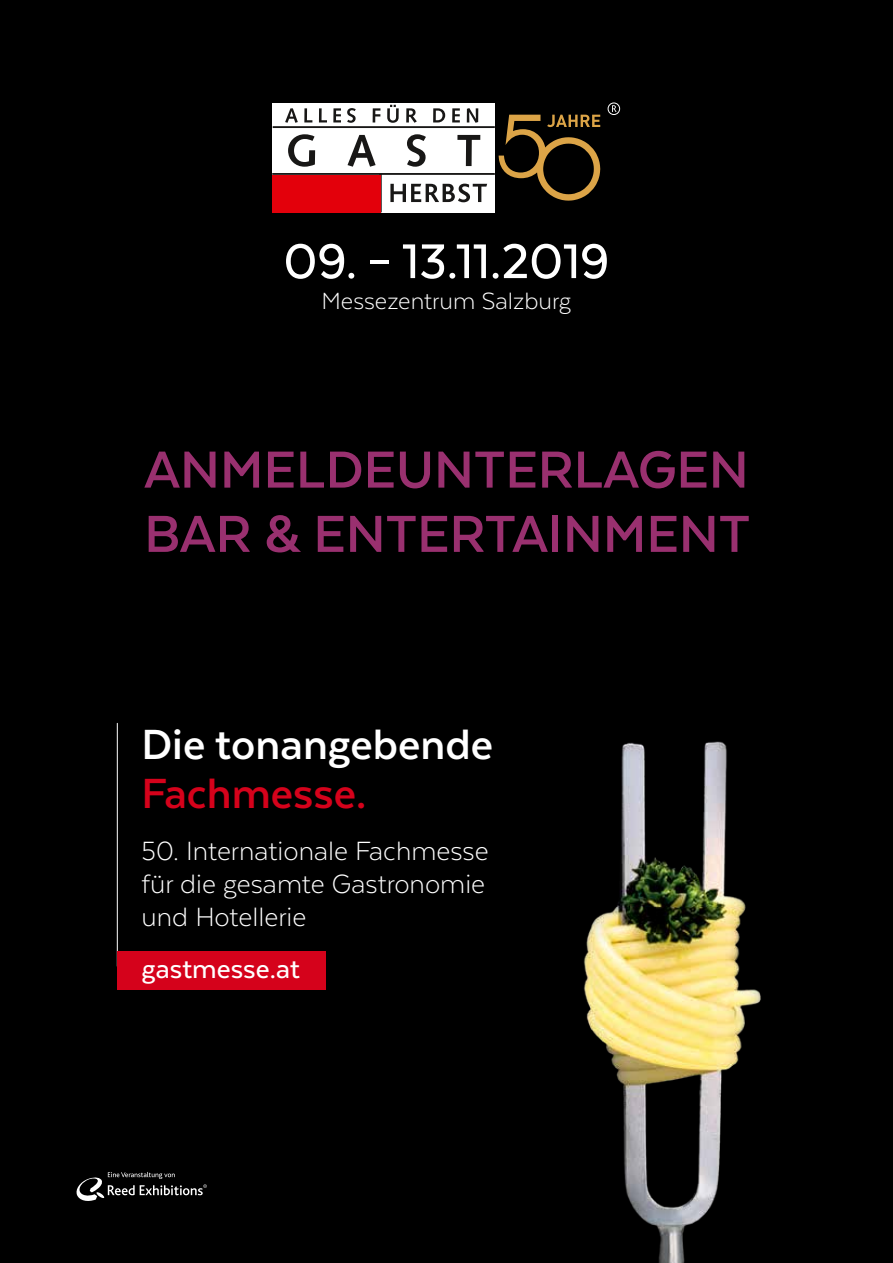
<style>
.page{position:relative;width:893px;height:1263px;background:#000}
.page>*{position:absolute;margin:0;border:0;box-sizing:border-box;transform-origin:0 0}
.t1{font:700 60px/64.2px "Texta";color:#99306f}
.t2{font:500 56.1px "Texta";color:#fff}
.t3{font:700 48.6px "Texta";color:#fff}
.t4{font:700 48.6px "Texta";color:#d5021b}
.t5{font:300 30.45px/33.5px "Texta";color:#fff;text-align:justify}
.t6{font:500 30.45px "Texta";color:#fff}
.t7{font:300 27px "Texta";color:#fff}
</style>
<div class="page">
<img style="left:583px;top:741px;width:178px;height:522px">
<svg style="left:77px;top:1172px;width:130px;height:29px"></svg>
<hr style="left:117px;top:723px;width:1px;height:243px;background:#fff">
<div style="left:117px;top:951px;width:209px;height:39px;background:#d5021b"></div>
<div style="left:272px;top:103px;width:223px;height:109px;background:#fff"></div>
<svg style="left:285px;top:108px;width:13px;height:15px"></svg>
<svg style="left:304px;top:108px;width:8px;height:14px"></svg>
<svg style="left:319px;top:108px;width:8px;height:14px"></svg>
<svg style="left:333px;top:108px;width:8px;height:14px"></svg>
<svg style="left:347px;top:108px;width:9px;height:15px"></svg>
<svg style="left:373px;top:108px;width:7px;height:14px"></svg>
<svg style="left:387px;top:105px;width:12px;height:18px"></svg>
<svg style="left:406px;top:108px;width:11px;height:15px"></svg>
<svg style="left:433px;top:108px;width:12px;height:14px"></svg>
<svg style="left:452px;top:108px;width:8px;height:14px"></svg>
<svg style="left:467px;top:108px;width:11px;height:15px"></svg>
<svg style="left:288px;top:134px;width:27px;height:33px"></svg>
<svg style="left:348px;top:135px;width:28px;height:32px"></svg>
<svg style="left:407px;top:134px;width:19px;height:33px"></svg>
<svg style="left:457px;top:135px;width:23px;height:31px"></svg>
<hr style="left:273px;top:126px;width:222px;height:2px;background:#181716">
<hr style="left:272px;top:173px;width:223px;height:2px;background:#181716">
<hr style="left:380px;top:174px;width:2px;height:38px;background:#181716">
<svg style="left:390px;top:184px;width:97px;height:18px"></svg>
<div style="left:608px;top:103px;width:12px;height:12px;border:1px solid #fff;border-radius:50%"></div>
<svg style="left:612px;top:105px;width:5px;height:7px"></svg>
<svg style="left:499px;top:115px;width:101px;height:86px"></svg>
<div style="left:272px;top:175px;width:108px;height:37px;background:#e3000b"></div>
<h2 class="t2" style="left:283px;top:232px;width:327px">09. – 13.11.2019</h2>
<p class="t7" style="left:322px;top:287px;width:251px">Messezentrum Salzburg</p>
<h1 class="t1" style="left:144px;top:437px;width:607px">ANMELDEUNTERLAGEN<br>BAR &amp; ENTERTAINMENT</h1>
<h3 class="t3" style="left:142px;top:720px;width:353px">Die tonangebende</h3>
<h3 class="t4" style="left:142px;top:768px;width:226px">Fachmesse.</h3>
<p class="t5" style="left:142px;top:833px;width:349px">50. Internationale Fachmesse für die gesamte Gastronomie und Hotellerie</p>
<p class="t6" style="left:142px;top:953px;width:160px">gastmesse.at</p>
</div>
